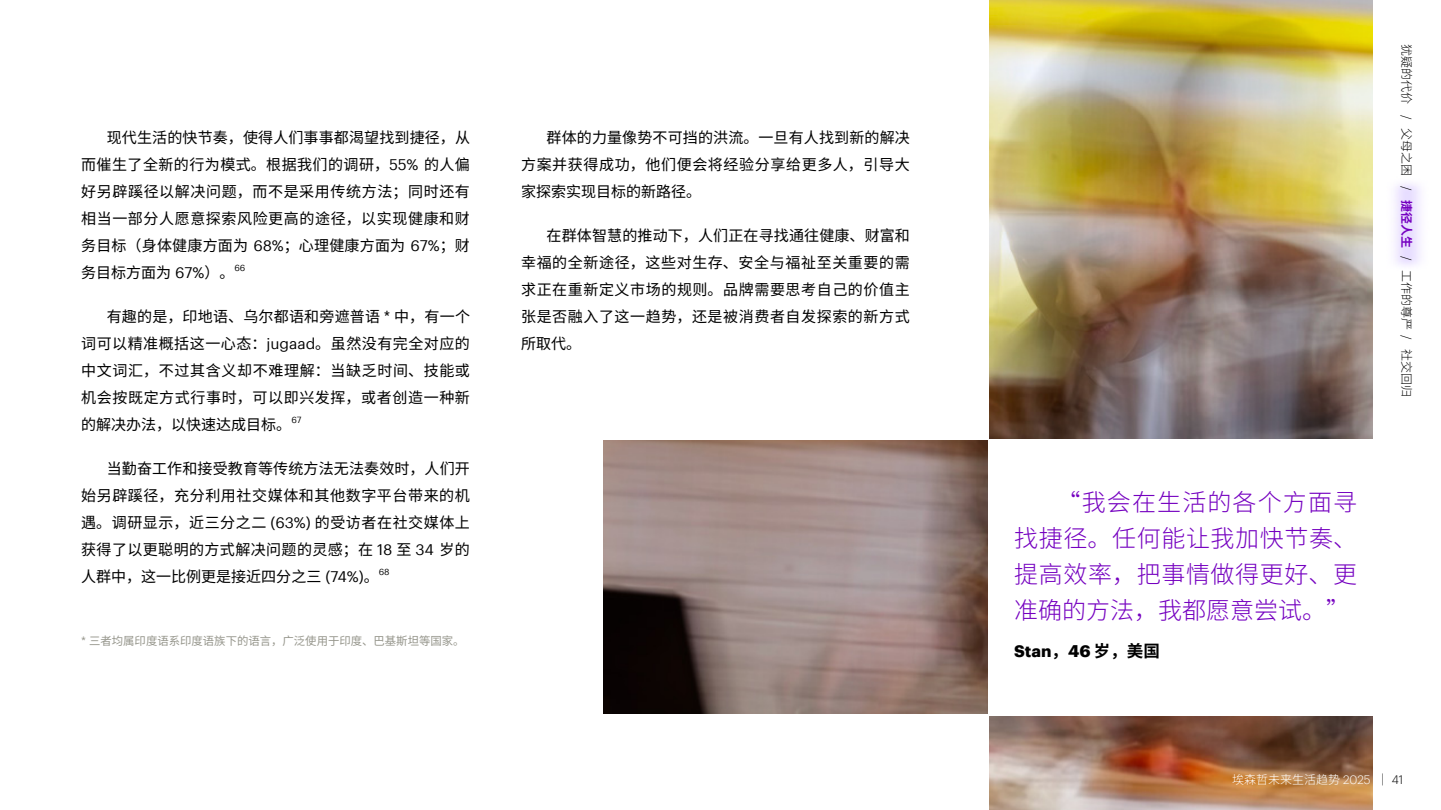
<style>
.page{position:relative;width:1441px;height:810px;background:#fff}
.page>*{position:absolute;margin:0;border:0;box-sizing:border-box;transform-origin:0 0}
.t1{font:300 24px/36px "Source Han Sans SC";letter-spacing:.025em;color:#7500c0;text-align:justify}
.t2{font:700 16.5px "Graphik";color:#000}
.t3{font:15px/27px "Source Han Sans SC";letter-spacing:.04em;color:#000;text-align:justify}
.t4{font:300 12px "Source Han Sans SC";color:#000}
.t5{font:300 12px "Source Han Sans SC";color:#fff}
.t6{font:11.4px "Source Han Sans SC";color:#96968c}
.t7{font:8.7px "Graphik";color:#000}
.s1{font-family:"Graphik"}
.s2{font-family:"Source Han Sans SC"}
.s3{font-weight:700;color:#7500c0}
.s4{color:#000}
.s5{font-family:"Graphik";color:#000}
</style>
<div class="page">
<img style="left:603px;top:0;width:769px;height:810px">
<div style="left:473px;top:0;width:515px;height:439px;background:#fff"></div>
<div style="left:473px;top:714px;width:515px;height:96px;background:#fff"></div>
<div style="left:988px;top:439px;width:389px;height:276px;background:#fff"></div>
<p class="t3" style="left:81px;top:124px;width:390px;text-indent:26px">现代生活的快节奏，使得人们事事都渴望找到捷径，从而催生了全新的行为模式。根据我们的调研，<span class="s1">55%</span> 的人偏好另辟蹊径以解决问题，而不是采用传统方法；同时还有相当一部分人愿意探索风险更高的途径，以实现健康和财务目标（身体健康方面为 <span class="s1">68%</span>；心理健康方面为 <span class="s1">67%</span>；财务目标方面为 <span class="s1">67%</span>）。</p>
<p class="t7" style="left:234px;top:261px;width:12px">66</p>
<p class="t3" style="left:81px;top:303px;width:390px;text-indent:26px">有趣的是，印地语、乌尔都语和旁遮普语 <span class="s1">*</span> 中，有一个词可以精准概括这一心态：<span class="s1">jugaad</span>。虽然没有完全对应的中文词汇，不过其含义却不难理解：当缺乏时间、技能或机会按既定方式行事时，可以即兴发挥，或者创造一种新的解决办法，以快速达成目标。</p>
<p class="t7" style="left:291px;top:413px;width:12px">67</p>
<p class="t3" style="left:81px;top:455px;width:390px;text-indent:26px">当勤奋工作和接受教育等传统方法无法奏效时，人们开始另辟蹊径，充分利用社交媒体和其他数字平台带来的机遇。调研显示，近三分之二 <span class="s1">(63%)</span> 的受访者在社交媒体上获得了以更聪明的方式解决问题的灵感；在 <span class="s1">18</span> 至 <span class="s1">34</span> 岁的人群中，这一比例更是接近四分之三 <span class="s1">(74%)</span>。</p>
<p class="t7" style="left:378px;top:565px;width:12px">68</p>
<p class="t6" style="left:81px;top:635px;width:385px"><span class="s1">*</span> 三者均属印度语系印度语族下的语言，广泛使用于印度、巴基斯坦等国家。</p>
<p class="t3" style="left:521px;top:124px;width:390px;text-indent:26px">群体的力量像势不可挡的洪流。一旦有人找到新的解决方案并获得成功，他们便会将经验分享给更多人，引导大家探索实现目标的新路径。</p>
<p class="t3" style="left:521px;top:222px;width:390px;text-indent:26px">在群体智慧的推动下，人们正在寻找通往健康、财富和幸福的全新途径，这些对生存、安全与福祉至关重要的需求正在重新定义市场的规则。品牌需要思考自己的价值主张是否融入了这一趋势，还是被消费者自发探索的新方式所取代。</p>
<h1 class="t1" style="left:1013px;top:485px;width:344px;text-indent:43px">“我会在生活的各个方面寻找捷径。任何能让我加快节奏、提高效率，把事情做得更好、更准确的方法，我都愿意尝试。”</h1>
<p class="t2" style="left:1013px;top:638px;width:147px">Stan<span class="s2">，</span>46 <span class="s2">岁，美国</span></p>
<p class="t4" style="left:1412px;top:44px;width:354px;rotate:90deg">犹疑的代价 <span class="s1">/</span> 父母之困 <span class="s1">/</span> <span class="s3">捷径人生</span> <span class="s1">/</span> 工作的尊严 <span class="s1">/</span> 社交回归</p>
<p class="t5" style="left:1231px;top:773px;width:173px">埃森哲未来生活趋势 <span class="s1">2025</span> <span class="s4">｜</span> <span class="s5">41</span></p>
</div>
